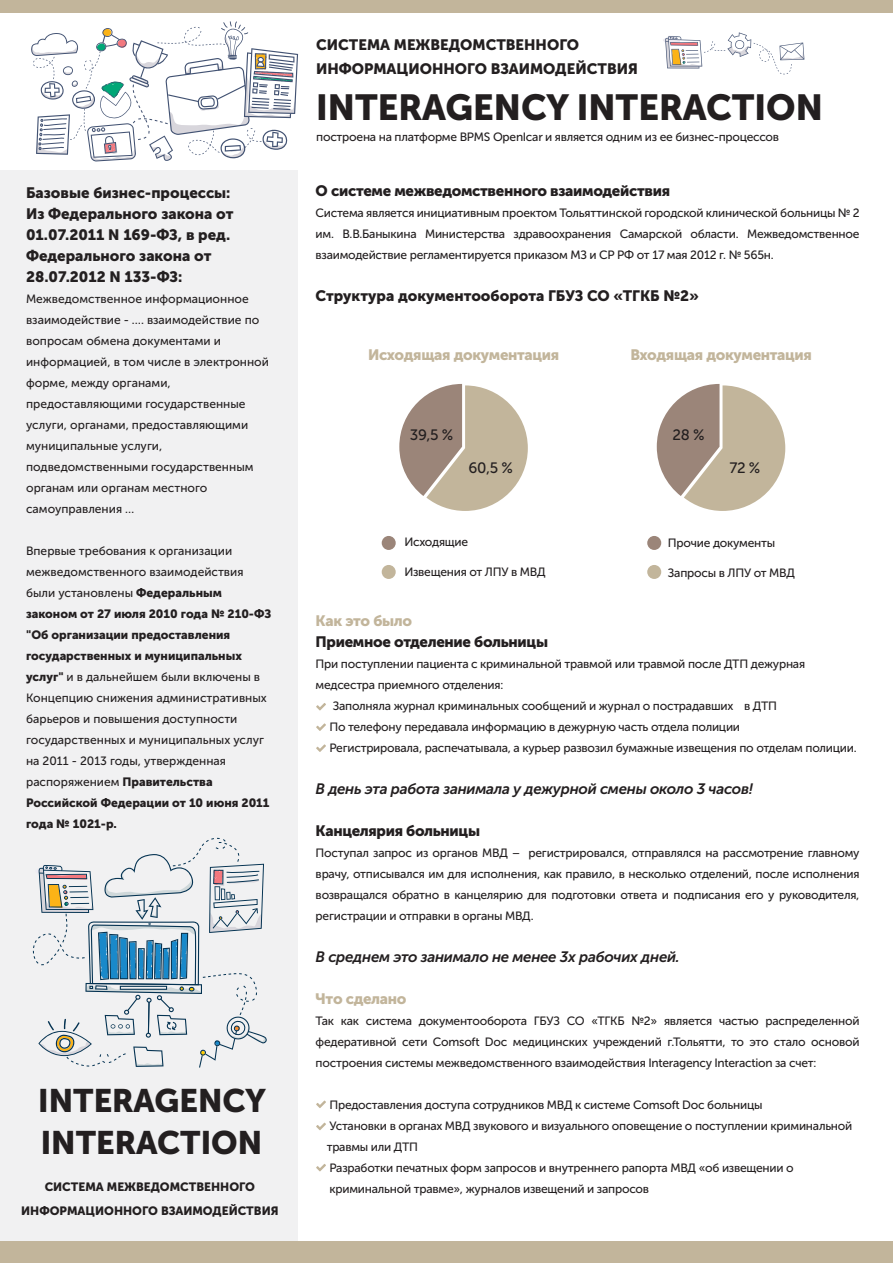
<style>
.page{position:relative;width:893px;height:1263px;background:#fff}
.page>*{position:absolute;margin:0;border:0;box-sizing:border-box;transform-origin:0 0}
.t1{font:36px "Museo Sans Cyrl 900";color:#231f20}
.t2{font:32.4px/41.8px "Museo Sans Cyrl 900";color:#231f20}
.t3{font:15px/21px "Museo Sans Cyrl 900";color:#231f20}
.t4{font:italic 15px "Museo Sans Cyrl 700";letter-spacing:-.02em;color:#231f20}
.t5{font:15px "Museo Sans Cyrl 900";letter-spacing:-.02em;color:#231f20}
.t6{font:15px "Museo Sans Cyrl 900";letter-spacing:-.02em;color:#c2b59b}
.t7{font:15px "Museo Sans Cyrl 500";letter-spacing:-.02em;color:#231f20}
.t8{font:12px/21px "Museo Sans Cyrl 500";letter-spacing:-.02em;color:#231f20;text-align:justify}
.t9{font:12px/21px "Museo Sans Cyrl 500";color:#231f20}
.t10{font:12px/21px "Museo Sans Cyrl 900";color:#231f20}
.s1{font-family:"Museo Sans Cyrl 900"}
</style>
<div class="page">
<div style="left:0;top:0;width:893px;height:13px;background:#c2b59b"></div>
<div style="left:0;top:170px;width:298px;height:1093px;background:#f1f1f2"></div>
<div style="left:0;top:1242px;width:893px;height:21px;background:#c2b59b"></div>
<svg style="left:33px;top:838px;width:234px;height:230px"></svg>
<svg style="left:663px;top:32px;width:141px;height:43px"></svg>
<svg style="left:31px;top:21px;width:267px;height:140px"></svg>
<svg style="left:316px;top:703px;width:10px;height:7px"></svg>
<svg style="left:316px;top:723px;width:10px;height:8px"></svg>
<svg style="left:316px;top:744px;width:10px;height:8px"></svg>
<svg style="left:316px;top:1100px;width:10px;height:8px"></svg>
<svg style="left:316px;top:1123px;width:10px;height:7px"></svg>
<svg style="left:316px;top:1164px;width:10px;height:7px"></svg>
<div style="left:382px;top:536px;width:14px;height:14px;background:#9b8579;border-radius:50%"></div>
<div style="left:382px;top:565px;width:14px;height:14px;background:#c2b59b;border-radius:50%"></div>
<svg style="left:399px;top:384px;width:129px;height:127px"></svg>
<svg style="left:657px;top:384px;width:128px;height:127px"></svg>
<div style="left:647px;top:536px;width:14px;height:14px;background:#9b8579;border-radius:50%"></div>
<div style="left:647px;top:565px;width:14px;height:14px;background:#c2b59b;border-radius:50%"></div>
<p class="t3" style="left:26px;top:182px;width:209px">Базовые бизнес-процессы:<br>Из Федерального закона от<br>01.07.2011 N 169-ФЗ, в ред.<br>Федерального закона от<br>28.07.2012 N 133-ФЗ:</p>
<p class="t9" style="left:26px;top:288px;width:244px">Межведомственное информационное взаимодействие - …. взаимодействие по вопросам обмена документами и информацией, в том числе в электронной форме, между органами, предоставляющими государственные услуги, органами, предоставляющими муниципальные услуги, подведомственными государственным органам или органам местного самоуправления …</p>
<p class="t9" style="left:26px;top:540px;width:219px">Впервые требования к организации межведомственного взаимодействия были установлены <span class="s1">Федеральным</span></p>
<p class="t10" style="left:26px;top:603px;width:247px">законом от 27 июля 2010 года № 210-ФЗ "Об организации предоставления государственных и муниципальных</p>
<p class="t9" style="left:26px;top:666px;width:242px"><span class="s1">услуг"</span> и в дальнейшем были включены в Концепцию снижения административных барьеров и повышения доступности государственных и муниципальных услуг на 2011 - 2013 годы, утвержденная распоряжением <span class="s1">Правительства</span></p>
<p class="t10" style="left:26px;top:792px;width:245px">Российской Федерации от 10 июня 2011 года № 1021-р.</p>
<h2 class="t2" style="left:38px;top:1079px;width:229px">INTERAGENCY<br>INTERACTION</h2>
<p class="t10" style="left:21px;top:1174px;width:259px;line-height:24px;text-align:center">СИСТЕМА МЕЖВЕДОМСТВЕННОГО<br>ИНФОРМАЦИОННОГО ВЗАИМОДЕЙСТВИЯ</p>
<p class="t3" style="left:316px;top:32px;width:323px;line-height:24px">СИСТЕМА МЕЖВЕДОМСТВЕННОГО<br>ИНФОРМАЦИОННОГО ВЗАИМОДЕЙСТВИЯ</p>
<h1 class="t1" style="left:316px;top:87px;width:508px">INTERAGENCY INTERACTION</h1>
<p class="t8" style="left:316px;top:126px;width:464px">построена на платформе BPMS OpenIcar и является одним из ее бизнес-процессов</p>
<p class="t5" style="left:316px;top:183px;width:356px">О системе межведомственного взаимодействия</p>
<p class="t8" style="left:316px;top:203px;width:545px">Система является инициативным проектом Тольяттинской городской клинической больницы № 2 им. В.В.Баныкина Министерства здравоохранения Самарской области. Межведомственное взаимодействие регламентируется приказом МЗ и СР РФ от 17 мая 2012 г. № 565н.</p>
<p class="t3" style="left:316px;top:286px;width:385px">Структура документооборота ГБУЗ СО «ТГКБ №2»</p>
<p class="t6" style="left:368px;top:347px;width:193px">Исходящая документация</p>
<p class="t6" style="left:630px;top:347px;width:183px">Входящая документация</p>
<p class="t7" style="left:410px;top:427px;width:45px">39,5 %</p>
<p class="t7" style="left:672px;top:427px;width:33px">28 %</p>
<p class="t7" style="left:468px;top:459px;width:46px">60,5 %</p>
<p class="t7" style="left:729px;top:459px;width:32px">72 %</p>
<p class="t8" style="left:404px;top:532px;width:65px">Исходящие</p>
<p class="t8" style="left:404px;top:562px;width:143px">Извещения от ЛПУ в МВД</p>
<p class="t8" style="left:668px;top:532px;width:109px">Прочие документы</p>
<p class="t8" style="left:668px;top:562px;width:129px">Запросы в ЛПУ от МВД</p>
<p class="t6" style="left:316px;top:612px;width:98px">Как это было</p>
<p class="t5" style="left:316px;top:633px;width:234px">Приемное отделение больницы</p>
<p class="t8" style="left:316px;top:653px;width:491px">При поступлении пациента с криминальной травмой или травмой после ДТП дежурная</p>
<p class="t8" style="left:316px;top:674px;width:189px">медсестра приемного отделения:</p>
<p class="t8" style="left:333px;top:695px;width:446px">Заполняла журнал криминальных сообщений и журнал о пострадавших в ДТП</p>
<p class="t8" style="left:329px;top:716px;width:412px">По телефону передавала информацию в дежурную часть отдела полиции</p>
<p class="t8" style="left:329px;top:737px;width:529px">Регистрировала, распечатывала, а курьер развозил бумажные извещения по отделам полиции.</p>
<p class="t4" style="left:316px;top:780px;width:439px">В день эта работа занимала у дежурной смены около 3 часов!</p>
<p class="t5" style="left:316px;top:822px;width:166px">Канцелярия больницы</p>
<p class="t8" style="left:316px;top:842px;width:545px">Поступал запрос из органов МВД – регистрировался, отправлялся на рассмотрение главному врачу, отписывался им для исполнения, как правило, в несколько отделений, после исполнения возвращался обратно в канцелярию для подготовки ответа и подписания его у руководителя, регистрации и отправки в органы МВД.</p>
<p class="t4" style="left:316px;top:948px;width:366px">В среднем это занимало не менее 3х рабочих дней.</p>
<p class="t6" style="left:316px;top:990px;width:92px">Что сделано</p>
<p class="t8" style="left:316px;top:1010px;width:545px">Так как система документооборота ГБУЗ СО «ТГКБ №2» является частью распределенной федеративной сети Comsoft Doc медицинских учреждений г.Тольятти, то это стало основой построения системы межведомственного взаимодействия Interagency Interaction за счет:</p>
<p class="t8" style="left:327px;top:1094px;width:527px;text-align:left">Предоставления доступа сотрудников МВД к системе Comsoft Doc больницы<br>Установки в органах МВД звукового и визуального оповещение о поступлении криминальной травмы или ДТП<br>Разработки печатных форм запросов и внутреннего рапорта МВД «об извещении о криминальной травме», журналов извещений и запросов</p>
</div>
